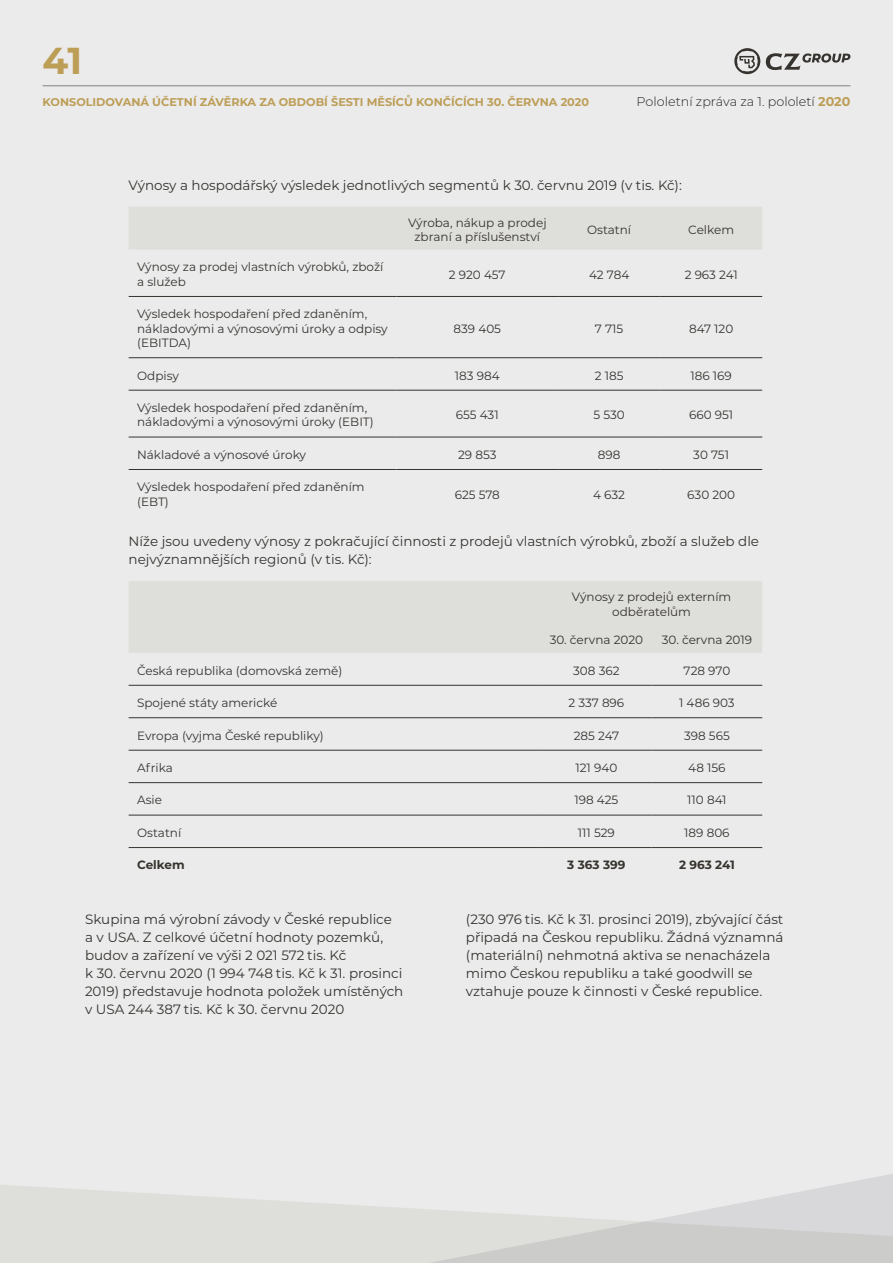
<style>
.page{position:relative;width:893px;height:1263px;background:#ebebec}
.page>*{position:absolute;margin:0;border:0;box-sizing:border-box;transform-origin:0 0}
.t1{font:700 37.5px "Montserrat";color:#bd9e57}
.t2{font:13.5px/18px "Montserrat";color:#36332e}
.t3{font:300 12.75px "Montserrat";color:#231f20}
.t4{font:12px/14.4px "Montserrat";color:#36332e}
.t5{font:700 12px "Montserrat";color:#36332e}
.t6{font:700 11.25px "Montserrat";color:#bd9e57}
.s1{font-weight:700;color:#bd9e57}
</style>
<div class="page">
<div style="left:129px;top:207px;width:633px;height:43px;background:#dededb"></div>
<hr style="left:129px;top:296px;width:267px;height:1px;background:#36332e">
<hr style="left:396px;top:296px;width:162px;height:1px;background:#36332e">
<hr style="left:558px;top:296px;width:102px;height:1px;background:#36332e">
<hr style="left:660px;top:296px;width:102px;height:1px;background:#36332e">
<hr style="left:129px;top:357px;width:267px;height:1px;background:#36332e">
<hr style="left:396px;top:357px;width:162px;height:1px;background:#36332e">
<hr style="left:558px;top:357px;width:102px;height:1px;background:#36332e">
<hr style="left:660px;top:357px;width:102px;height:1px;background:#36332e">
<hr style="left:129px;top:390px;width:267px;height:1px;background:#36332e">
<hr style="left:396px;top:390px;width:162px;height:1px;background:#36332e">
<hr style="left:558px;top:390px;width:102px;height:1px;background:#36332e">
<hr style="left:660px;top:390px;width:102px;height:1px;background:#36332e">
<hr style="left:129px;top:437px;width:267px;height:1px;background:#36332e">
<hr style="left:396px;top:437px;width:162px;height:1px;background:#36332e">
<hr style="left:558px;top:437px;width:102px;height:1px;background:#36332e">
<hr style="left:660px;top:437px;width:102px;height:1px;background:#36332e">
<hr style="left:129px;top:469px;width:267px;height:1px;background:#36332e">
<hr style="left:396px;top:469px;width:162px;height:1px;background:#36332e">
<hr style="left:558px;top:469px;width:102px;height:1px;background:#36332e">
<hr style="left:660px;top:469px;width:102px;height:1px;background:#36332e">
<div style="left:129px;top:581px;width:633px;height:72px;background:#dededb"></div>
<hr style="left:129px;top:685px;width:412px;height:1px;background:#36332e">
<hr style="left:541px;top:685px;width:111px;height:1px;background:#36332e">
<hr style="left:652px;top:685px;width:110px;height:1px;background:#36332e">
<hr style="left:129px;top:717px;width:412px;height:1px;background:#36332e">
<hr style="left:541px;top:717px;width:111px;height:1px;background:#36332e">
<hr style="left:652px;top:717px;width:110px;height:1px;background:#36332e">
<hr style="left:129px;top:750px;width:412px;height:1px;background:#36332e">
<hr style="left:541px;top:750px;width:111px;height:1px;background:#36332e">
<hr style="left:652px;top:750px;width:110px;height:1px;background:#36332e">
<hr style="left:129px;top:782px;width:412px;height:1px;background:#36332e">
<hr style="left:541px;top:782px;width:111px;height:1px;background:#36332e">
<hr style="left:652px;top:782px;width:110px;height:1px;background:#36332e">
<hr style="left:129px;top:815px;width:412px;height:1px;background:#36332e">
<hr style="left:541px;top:815px;width:111px;height:1px;background:#36332e">
<hr style="left:652px;top:815px;width:110px;height:1px;background:#36332e">
<hr style="left:129px;top:847px;width:412px;height:1px;background:#36332e">
<hr style="left:541px;top:847px;width:111px;height:1px;background:#36332e">
<hr style="left:652px;top:847px;width:110px;height:1px;background:#36332e">
<div style="left:0;top:1185px;width:41px;height:78px;background:#dededb"></div>
<svg style="left:41px;top:1174px;width:852px;height:89px;fill:#dededb"></svg>
<hr style="left:43px;top:85px;width:807px;height:1px;background:#828280">
<svg style="left:766px;top:53px;width:84px;height:17px"></svg>
<svg style="left:734px;top:48px;width:26px;height:26px"></svg>
<h1 class="t1" style="left:43px;top:34px;width:41px">41</h1>
<p class="t6" style="left:43px;top:94px;width:548px">KONSOLIDOVANÁ ÚČETNÍ ZÁVĚRKA ZA OBDOBÍ ŠESTI MĚSÍCŮ KONČÍCÍCH 30. ČERVNA 2020</p>
<p class="t3" style="left:637px;top:93px;width:215px">Pololetní zpráva za 1. pololetí <span class="s1">2020</span></p>
<p class="t2" style="left:129px;top:175px;width:555px">Výnosy a hospodářský výsledek jednotlivých segmentů k 30. červnu 2019 (v tis. Kč):</p>
<p class="t4" style="left:408px;top:215px;width:140px;text-align:center">Výroba, nákup a prodej zbraní a příslušenství</p>
<p class="t4" style="left:587px;top:222px;width:46px">Ostatní</p>
<p class="t4" style="left:688px;top:222px;width:47px">Celkem</p>
<p class="t4" style="left:137px;top:260px;width:248px">Výnosy za prodej vlastních výrobků, zboží a služeb</p>
<p class="t4" style="left:449px;top:267px;width:58px">2 920 457</p>
<p class="t4" style="left:589px;top:267px;width:42px">42 784</p>
<p class="t4" style="left:685px;top:267px;width:54px">2 963 241</p>
<p class="t4" style="left:137px;top:306px;width:252px">Výsledek hospodaření před zdaněním, nákladovými a výnosovými úroky a odpisy (EBITDA)</p>
<p class="t4" style="left:454px;top:321px;width:49px">839 405</p>
<p class="t4" style="left:595px;top:321px;width:30px">7 715</p>
<p class="t4" style="left:689px;top:321px;width:46px">847 120</p>
<p class="t4" style="left:137px;top:368px;width:43px">Odpisy</p>
<p class="t4" style="left:455px;top:368px;width:46px">183 984</p>
<p class="t4" style="left:595px;top:368px;width:30px">2 185</p>
<p class="t4" style="left:690px;top:368px;width:43px">186 169</p>
<p class="t4" style="left:137px;top:400px;width:238px">Výsledek hospodaření před zdaněním, nákladovými a výnosovými úroky (EBIT)</p>
<p class="t4" style="left:456px;top:407px;width:44px">655 431</p>
<p class="t4" style="left:593px;top:407px;width:33px">5 530</p>
<p class="t4" style="left:689px;top:407px;width:46px">660 951</p>
<p class="t4" style="left:137px;top:447px;width:170px">Nákladové a výnosové úroky</p>
<p class="t4" style="left:458px;top:447px;width:40px">29 853</p>
<p class="t4" style="left:598px;top:447px;width:24px">898</p>
<p class="t4" style="left:693px;top:447px;width:37px">30 751</p>
<p class="t4" style="left:137px;top:479px;width:229px">Výsledek hospodaření před zdaněním (EBT)</p>
<p class="t4" style="left:455px;top:487px;width:47px">625 578</p>
<p class="t4" style="left:593px;top:487px;width:33px">4 632</p>
<p class="t4" style="left:687px;top:487px;width:49px">630 200</p>
<p class="t2" style="left:129px;top:532px;width:632px">Níže jsou uvedeny výnosy z pokračující činnosti z prodejů vlastních výrobků, zboží a služeb dle nejvýznamnějších regionů (v tis. Kč):</p>
<p class="t4" style="left:572px;top:589px;width:161px;text-align:center">Výnosy z prodejů externím odběratelům</p>
<p class="t4" style="left:550px;top:632px;width:95px">30. června 2020</p>
<p class="t4" style="left:662px;top:632px;width:92px">30. června 2019</p>
<p class="t4" style="left:137px;top:663px;width:207px">Česká republika (domovská země)</p>
<p class="t4" style="left:573px;top:663px;width:48px">308 362</p>
<p class="t4" style="left:684px;top:663px;width:48px">728 970</p>
<p class="t4" style="left:137px;top:695px;width:142px">Spojené státy americké</p>
<p class="t4" style="left:568px;top:695px;width:57px">2 337 896</p>
<p class="t4" style="left:679px;top:695px;width:57px">1 486 903</p>
<p class="t4" style="left:137px;top:728px;width:188px">Evropa (vyjma České republiky)</p>
<p class="t4" style="left:574px;top:728px;width:47px">285 247</p>
<p class="t4" style="left:684px;top:728px;width:47px">398 565</p>
<p class="t4" style="left:137px;top:760px;width:37px">Afrika</p>
<p class="t4" style="left:575px;top:760px;width:43px">121 940</p>
<p class="t4" style="left:688px;top:760px;width:39px">48 156</p>
<p class="t4" style="left:137px;top:792px;width:26px">Asie</p>
<p class="t4" style="left:574px;top:792px;width:45px">198 425</p>
<p class="t4" style="left:687px;top:792px;width:41px">110 841</p>
<p class="t4" style="left:137px;top:825px;width:46px">Ostatní</p>
<p class="t4" style="left:578px;top:825px;width:38px">111 529</p>
<p class="t4" style="left:684px;top:825px;width:47px">189 806</p>
<p class="t5" style="left:137px;top:856px;width:49px">Celkem</p>
<p class="t5" style="left:567px;top:856px;width:60px">3 363 399</p>
<p class="t5" style="left:679px;top:856px;width:57px">2 963 241</p>
<p class="t2" style="left:85px;top:910px;width:320px">Skupina má výrobní závody v České republice<br>a v USA. Z celkové účetní hodnoty pozemků, budov a zařízení ve výši 2 021 572 tis. Kč<br>k 30. červnu 2020 (1 994 748 tis. Kč k 31. prosinci 2019) představuje hodnota položek umístěných v USA 244 387 tis. Kč k 30. červnu 2020</p>
<p class="t2" style="left:466px;top:910px;width:319px">(230 976 tis. Kč k 31. prosinci 2019), zbývající část připadá na Českou republiku. Žádná významná (materiální) nehmotná aktiva se nenacházela mimo Českou republiku a také goodwill se vztahuje pouze k činnosti v České republice.</p>
</div>
